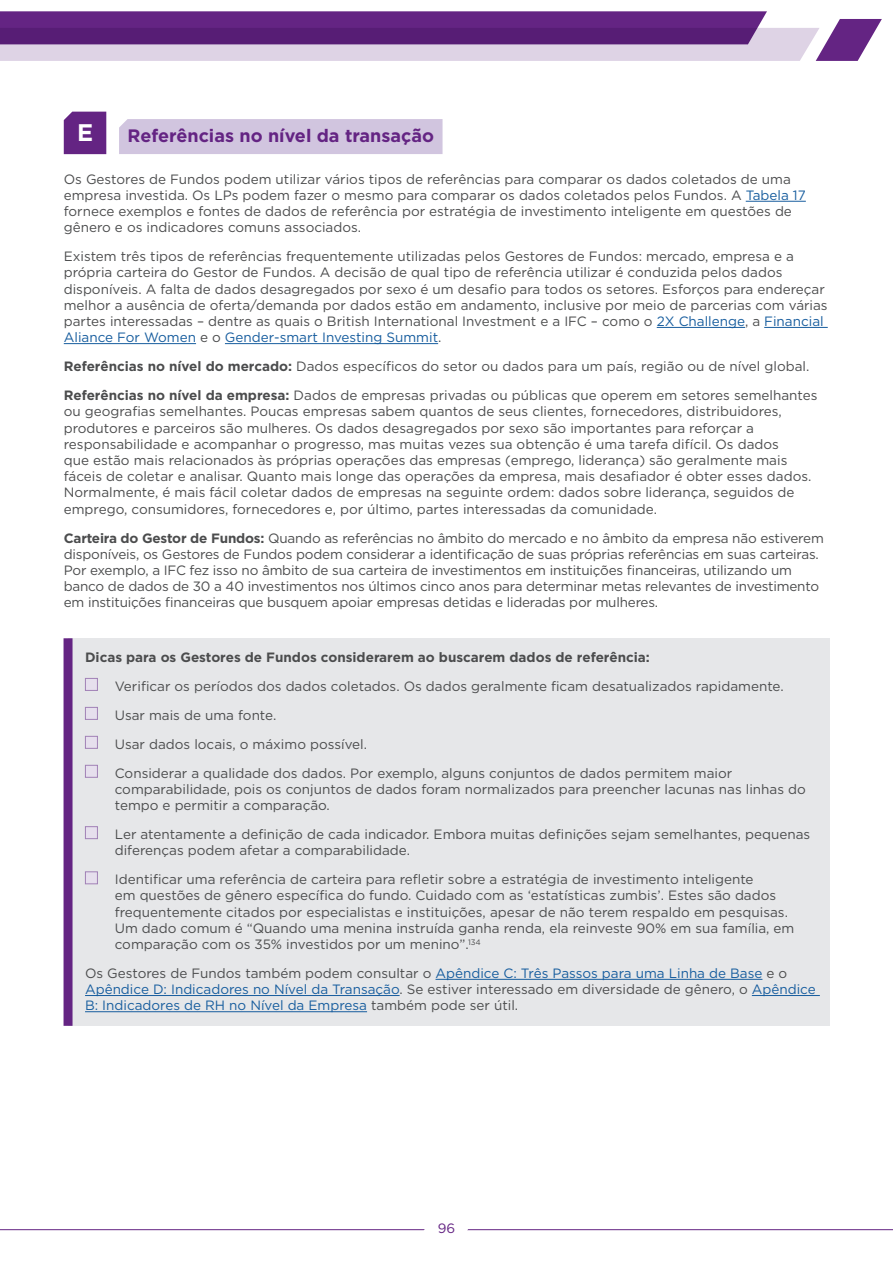
<style>
.page{position:relative;width:893px;height:1263px;background:#fff}
.page>*{position:absolute;margin:0;border:0;box-sizing:border-box;transform-origin:0 0}
.t1{font:700 24px "Gotham";color:#fff}
.t2{font:700 18px "Gotham";color:#642483}
.t3{font:13.5px/16.2px "Gotham";color:#4b4c4d}
.t4{font:13.5px/16.2px "Gotham";color:#175d9e}
.t5{font:700 13.5px "Gotham";color:#4b4c4d}
.t6{font:13.5px "Gotham";color:#642483}
.s1{color:#175d9e}
.s2{font-weight:700}
.s3{color:#4b4c4d}
</style>
<div class="page">
<hr style="left:0;top:1229px;width:893px;height:1px;background:#642483">
<svg style="left:417px;top:1229px;width:58px;height:2px"></svg>
<svg style="left:0;top:11px;width:882px;height:50px;background:#9269a7"></svg>
<div style="left:119px;top:119px;width:324px;height:35px;background:#d1c5df"></div>
<hr style="left:746px;top:201px;width:60px;height:1px;background:#175d9e">
<hr style="left:657px;top:327px;width:88px;height:1px;background:#175d9e">
<hr style="left:764px;top:327px;width:64px;height:1px;background:#175d9e">
<hr style="left:64px;top:343px;width:132px;height:1px;background:#175d9e">
<hr style="left:225px;top:343px;width:213px;height:1px;background:#175d9e">
<div style="left:68px;top:638px;width:761px;height:388px;background:#e6e7e9"></div>
<div style="left:64px;top:638px;width:9px;height:388px;background:#642483"></div>
<hr style="left:435px;top:979px;width:327px;height:1px;background:#175d9e">
<hr style="left:85px;top:995px;width:315px;height:1px;background:#175d9e">
<hr style="left:752px;top:995px;width:68px;height:1px;background:#175d9e">
<hr style="left:85px;top:1011px;width:282px;height:1px;background:#175d9e">
<div style="left:85px;top:678px;width:13px;height:13px;background:#e6dfed;border:1px solid #a181b6"></div>
<div style="left:85px;top:707px;width:13px;height:13px;background:#e6dfed;border:1px solid #a181b6"></div>
<div style="left:85px;top:736px;width:13px;height:13px;background:#e6dfed;border:1px solid #a181b6"></div>
<div style="left:85px;top:765px;width:13px;height:13px;background:#e6dfed;border:1px solid #a181b6"></div>
<div style="left:85px;top:826px;width:13px;height:13px;background:#e6dfed;border:1px solid #a181b6"></div>
<div style="left:85px;top:871px;width:13px;height:13px;background:#e6dfed;border:1px solid #a181b6"></div>
<div style="left:64px;top:112px;width:42px;height:42px;background:#642483"></div>
<h1 class="t1" style="left:77px;top:117px;width:18px">E</h1>
<h2 class="t2" style="left:128px;top:124px;width:308px">Referências no nível da transação</h2>
<p class="t3" style="left:64px;top:171px;width:744px">Os Gestores de Fundos podem utilizar vários tipos de referências para comparar os dados coletados de uma empresa investida. Os LPs podem fazer o mesmo para comparar os dados coletados pelos Fundos. A <span class="s1">Tabela 17 </span>fornece exemplos e fontes de dados de referência por estratégia de investimento inteligente em questões de gênero e os indicadores comuns associados.</p>
<p class="t3" style="left:64px;top:248px;width:765px">Existem três tipos de referências frequentemente utilizadas pelos Gestores de Fundos: mercado, empresa e a própria carteira do Gestor de Fundos. A decisão de qual tipo de referência utilizar é conduzida pelos dados disponíveis. A falta de dados desagregados por sexo é um desafio para todos os setores. Esforços para endereçar melhor a ausência de oferta/demanda por dados estão em andamento, inclusive por meio de parcerias com várias partes interessadas – dentre as quais o British International Investment e a IFC – como o <span class="s1">2X Challenge</span>, a <span class="s1">Financial Aliance For Women</span> e o <span class="s1">Gender-smart Investing Summit</span>.</p>
<p class="t3" style="left:64px;top:352px;width:755px;line-height:29px"><span class="s2">Referências no nível do mercado:</span> Dados específicos do setor ou dados para um país, região ou de nível global.<br><span class="s2">Referências no nível da empresa:</span> Dados de empresas privadas ou públicas que operem em setores semelhantes</p>
<p class="t3" style="left:64px;top:403px;width:749px">ou geografias semelhantes. Poucas empresas sabem quantos de seus clientes, fornecedores, distribuidores, produtores e parceiros são mulheres. Os dados desagregados por sexo são importantes para reforçar a responsabilidade e acompanhar o progresso, mas muitas vezes sua obtenção é uma tarefa difícil. Os dados<br>que estão mais relacionados às próprias operações das empresas (emprego, liderança) são geralmente mais fáceis de coletar e analisar. Quanto mais longe das operações da empresa, mais desafiador é obter esses dados.<br>Normalmente, é mais fácil coletar dados de empresas na seguinte ordem: dados sobre liderança, seguidos de emprego, consumidores, fornecedores e, por último, partes interessadas da comunidade.</p>
<p class="t3" style="left:64px;top:529px;width:762px"><span class="s2">Carteira do Gestor de Fundos:</span> Quando as referências no âmbito do mercado e no âmbito da empresa não estiverem disponíveis, os Gestores de Fundos podem considerar a identificação de suas próprias referências em suas carteiras.<br>Por exemplo, a IFC fez isso no âmbito de sua carteira de investimentos em instituições financeiras, utilizando um banco de dados de 30 a 40 investimentos nos últimos cinco anos para determinar metas relevantes de investimento em instituições financeiras que busquem apoiar empresas detidas e lideradas por mulheres.</p>
<p class="t5" style="left:85px;top:648px;width:566px">Dicas para os Gestores de Fundos considerarem ao buscarem dados de referência:</p>
<p class="t3" style="left:115px;top:671px;width:670px;line-height:29px">Verificar os períodos dos dados coletados. Os dados geralmente ficam desatualizados rapidamente.<br>Usar mais de uma fonte.<br>Usar dados locais, o máximo possível.<br>Considerar a qualidade dos dados. Por exemplo, alguns conjuntos de dados permitem maior</p>
<p class="t3" style="left:115px;top:781px;width:692px">comparabilidade, pois os conjuntos de dados foram normalizados para preencher lacunas nas linhas do tempo e permitir a comparação.</p>
<p class="t3" style="left:115px;top:826px;width:697px">Ler atentamente a definição de cada indicador. Embora muitas definições sejam semelhantes, pequenas diferenças podem afetar a comparabilidade.</p>
<p class="t3" style="left:115px;top:871px;width:681px">Identificar uma referência de carteira para refletir sobre a estratégia de investimento inteligente<br>em questões de gênero específica do fundo. Cuidado com as ‘estatísticas zumbis’. Estes são dados frequentemente citados por especialistas e instituições, apesar de não terem respaldo em pesquisas.<br>Um dado comum é “Quando uma menina instruída ganha renda, ela reinveste 90% em sua família, em comparação com os 35% investidos por um menino”.<sup>134</sup></p>
<p class="t4" style="left:85px;top:965px;width:732px"><span class="s3">Os Gestores de Fundos também podem consultar o</span> Apêndice C: Três Passos para uma Linha de Base <span class="s3">e o<br></span>Apêndice D: Indicadores no Nível da Transação<span class="s3">. Se estiver interessado em diversidade de gênero, o</span> Apêndice<br>B: Indicadores de RH no Nível da Empresa <span class="s3">também pode ser útil.</span></p>
<p class="t6" style="left:438px;top:1220px;width:19px">96</p>
</div>
